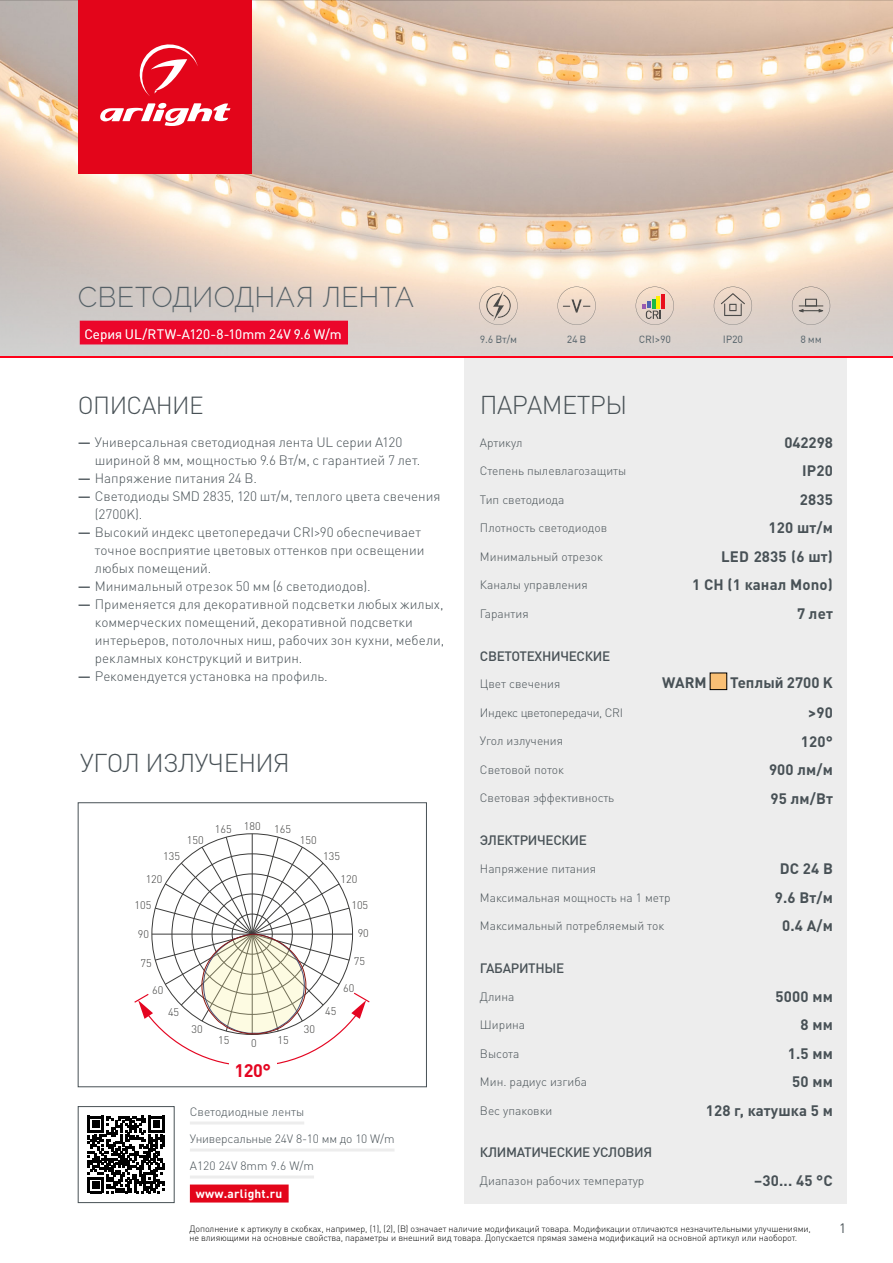
<style>
.page{position:relative;width:893px;height:1263px;background:#fff}
.page>*{position:absolute;margin:0;border:0;box-sizing:border-box;transform-origin:0 0}
.t1{font:300 28.5px "Raleway";letter-spacing:.005em;color:#485156}
.t2{font:300 25.5px "DIN Pro";letter-spacing:-.025em;color:#485156}
.t3{font:300 24.45px "DIN Pro";letter-spacing:-.025em;color:#485156}
.t4{font:700 18px "DIN Pro";color:#e40521}
.t5{font:700 15px "DIN Pro";letter-spacing:.01em;color:#485156}
.t6{font:300 13.5px/18px "DIN Pro";color:#485156}
.t7{font:500 13.5px "DIN Pro";letter-spacing:-.025em;color:#485156}
.t8{font:13.5px "DIN Pro";color:#fff}
.t9{font:13.5px "DIN Pro";color:#485156}
.t10{font:300 12px "DIN Pro";color:#485156}
.t11{font:300 12px "DIN Pro";letter-spacing:-.025em;color:#485156}
.t12{font:700 12px "DIN Pro";letter-spacing:.02em;color:#fff}
.t13{font:300 10.95px "DIN Pro";color:#3c3c3b}
.t14{font:500 10.5px "DIN Pro";letter-spacing:-.025em;color:#485156}
.t15{font:300 9px/9px "DIN Pro";letter-spacing:-.01em;color:#000}
.s1{font-weight:500}
</style>
<div class="page">
<div style="left:464px;top:357px;width:383px;height:846px;background:#ededed"></div>
<div style="left:710px;top:673px;width:17px;height:17px;background:#fac075"></div>
<div style="left:710px;top:673px;width:17px;height:17px;border:1px solid #000"></div>
<img style="left:0;top:0;width:893px;height:195px">
<svg style="left:88px;top:1116px;width:77px;height:77px"></svg>
<div style="left:78px;top:1106px;width:96px;height:97px;border:1px solid #485156"></div>
<hr style="left:190px;top:1121px;width:114px;height:3px;background:#ededed">
<hr style="left:190px;top:1148px;width:204px;height:3px;background:#ededed">
<hr style="left:190px;top:1175px;width:124px;height:3px;background:#ededed">
<div style="left:190px;top:1184px;width:99px;height:18px;background:#e3051a"></div>
<hr style="left:252px;top:834px;width:1px;height:100px;background:#3c3c3b">
<svg style="left:134px;top:836px;width:236px;height:229px"></svg>
<div style="left:78px;top:802px;width:349px;height:285px;border:1px solid #485156"></div>
<div style="left:229px;top:1057px;width:47px;height:26px;background:#fff"></div>
<div style="left:78px;top:0;width:174px;height:174px;background:#e3051a"></div>
<svg style="left:100px;top:103px;width:130px;height:23px"></svg>
<svg style="left:139px;top:44px;width:59px;height:52px"></svg>
<svg style="left:0;top:195px;width:893px;height:162px;background:#e4c9be"></svg>
<hr style="left:0;top:357px;width:893px;height:1px;background:#ff0019">
<h1 class="t1" style="left:78px;top:280px;width:338px">СВЕТОДИОДНАЯ ЛЕНТА</h1>
<p class="t8" style="left:84px;top:324px;width:259px">Серия UL/RTW-A120-8-10mm 24V 9.6 W/m</p>
<h3 class="t3" style="left:78px;top:388px;width:127px">ОПИСАНИЕ</h3>
<p class="t6" style="left:95px;top:432px;width:327px;text-indent:-17px"><span class="s1">—</span> Универсальная светодиодная лента UL серии A120 шириной 8 мм, мощностью 9.6 Вт/м, с гарантией 7 лет.</p>
<p class="t6" style="left:78px;top:468px;width:180px"><span class="s1">—</span> Напряжение питания 24 В.</p>
<p class="t6" style="left:95px;top:486px;width:347px;text-indent:-17px"><span class="s1">—</span> Светодиоды SMD 2835, 120 шт/м, теплого цвета свечения (2700K).</p>
<p class="t6" style="left:95px;top:522px;width:331px;text-indent:-17px"><span class="s1">—</span> Высокий индекс цветопередачи CRI&gt;90 обеспечивает точное восприятие цветовых оттенков при освещении любых помещений.</p>
<p class="t6" style="left:78px;top:576px;width:294px"><span class="s1">—</span> Минимальный отрезок 50 мм (6 светодиодов).</p>
<p class="t6" style="left:95px;top:594px;width:351px;text-indent:-17px"><span class="s1">—</span> Применяется для декоративной подсветки любых жилых, коммерческих помещений, декоративной подсветки интерьеров, потолочных ниш, рабочих зон кухни, мебели, рекламных конструкций и витрин.</p>
<p class="t6" style="left:78px;top:666px;width:251px"><span class="s1">—</span> Рекомендуется установка на профиль.</p>
<h2 class="t2" style="left:80px;top:745px;width:211px">УГОЛ ИЗЛУЧЕНИЯ</h2>
<p class="t13" style="left:163px;top:849px;width:18px">135</p>
<p class="t13" style="left:146px;top:871px;width:18px">120</p>
<p class="t13" style="left:135px;top:897px;width:18px">105</p>
<p class="t13" style="left:138px;top:927px;width:13px">90</p>
<p class="t13" style="left:141px;top:955px;width:13px">75</p>
<p class="t13" style="left:152px;top:982px;width:13px">60</p>
<p class="t13" style="left:168px;top:1004px;width:13px">45</p>
<p class="t13" style="left:187px;top:832px;width:18px">150</p>
<p class="t13" style="left:192px;top:1021px;width:13px">30</p>
<p class="t13" style="left:215px;top:821px;width:18px">165</p>
<p class="t13" style="left:244px;top:818px;width:18px">180</p>
<p class="t13" style="left:274px;top:822px;width:18px">165</p>
<p class="t13" style="left:218px;top:1032px;width:13px">15</p>
<p class="t13" style="left:251px;top:1036px;width:7px">0</p>
<p class="t13" style="left:277px;top:1032px;width:13px">15</p>
<h3 class="t4" style="left:234px;top:1058px;width:38px">120°</h3>
<p class="t13" style="left:300px;top:832px;width:18px">150</p>
<p class="t13" style="left:304px;top:1021px;width:13px">30</p>
<p class="t13" style="left:323px;top:849px;width:18px">135</p>
<p class="t13" style="left:340px;top:871px;width:18px">120</p>
<p class="t13" style="left:351px;top:897px;width:18px">105</p>
<p class="t13" style="left:358px;top:926px;width:13px">90</p>
<p class="t13" style="left:354px;top:954px;width:13px">75</p>
<p class="t13" style="left:343px;top:980px;width:13px">60</p>
<p class="t13" style="left:325px;top:1004px;width:13px">45</p>
<p class="t10" style="left:190px;top:1103px;width:116px">Светодиодные ленты</p>
<p class="t10" style="left:190px;top:1130px;width:206px">Универсальные 24V 8-10 мм до 10 W/m</p>
<p class="t10" style="left:190px;top:1157px;width:126px">A120 24V 8mm 9.6 W/m</p>
<p class="t12" style="left:196px;top:1185px;width:88px">www.arlight.ru</p>
<p class="t14" style="left:480px;top:332px;width:39px">9.6 Вт/м</p>
<p class="t14" style="left:567px;top:332px;width:21px">24 В</p>
<p class="t14" style="left:639px;top:332px;width:34px">CRI&gt;90</p>
<p class="t14" style="left:723px;top:332px;width:22px">IP20</p>
<p class="t14" style="left:800px;top:332px;width:23px">8 мм</p>
<h2 class="t2" style="left:480px;top:388px;width:149px">ПАРАМЕТРЫ</h2>
<p class="t10" style="left:480px;top:434px;width:44px">Артикул</p>
<p class="t5" style="left:784px;top:432px;width:50px">042298</p>
<p class="t10" style="left:480px;top:463px;width:148px">Степень пылевлагозащиты</p>
<p class="t5" style="left:802px;top:461px;width:32px">IP20</p>
<p class="t10" style="left:480px;top:491px;width:86px">Тип светодиода</p>
<p class="t5" style="left:800px;top:489px;width:35px">2835</p>
<p class="t10" style="left:480px;top:520px;width:129px">Плотность светодиодов</p>
<p class="t5" style="left:769px;top:518px;width:66px">120 шт/м</p>
<p class="t10" style="left:480px;top:548px;width:124px">Минимальный отрезок</p>
<p class="t5" style="left:721px;top:546px;width:113px">LED 2835 (6 шт)</p>
<p class="t10" style="left:480px;top:577px;width:109px">Каналы управления</p>
<p class="t5" style="left:692px;top:575px;width:142px">1 CH (1 канал Mono)</p>
<p class="t10" style="left:480px;top:605px;width:50px">Гарантия</p>
<p class="t5" style="left:797px;top:603px;width:37px">7 лет</p>
<p class="t7" style="left:480px;top:646px;width:132px">СВЕТОТЕХНИЧЕСКИЕ</p>
<p class="t10" style="left:480px;top:676px;width:82px">Цвет свечения</p>
<p class="t5" style="left:662px;top:672px;width:46px">WARM</p>
<p class="t5" style="left:730px;top:672px;width:104px">Теплый 2700 K</p>
<p class="t11" style="left:480px;top:704px;width:145px">Индекс цветопередачи, CRI</p>
<p class="t5" style="left:808px;top:702px;width:26px">&gt;90</p>
<p class="t10" style="left:480px;top:733px;width:85px">Угол излучения</p>
<p class="t5" style="left:801px;top:731px;width:34px">120°</p>
<p class="t10" style="left:480px;top:761px;width:86px">Световой поток</p>
<p class="t5" style="left:769px;top:759px;width:65px">900 лм/м</p>
<p class="t10" style="left:480px;top:790px;width:136px">Световая эффективность</p>
<p class="t5" style="left:771px;top:788px;width:64px">95 лм/Вт</p>
<p class="t7" style="left:480px;top:831px;width:109px">ЭЛЕКТРИЧЕСКИЕ</p>
<p class="t10" style="left:480px;top:860px;width:118px">Напряжение питания</p>
<p class="t5" style="left:780px;top:858px;width:55px">DC 24 В</p>
<p class="t10" style="left:480px;top:889px;width:192px">Максимальная мощность на 1 метр</p>
<p class="t5" style="left:775px;top:887px;width:60px">9.6 Вт/м</p>
<p class="t10" style="left:480px;top:917px;width:186px">Максимальный потребляемый ток</p>
<p class="t5" style="left:782px;top:915px;width:52px">0.4 А/м</p>
<p class="t7" style="left:480px;top:959px;width:86px">ГАБАРИТНЫЕ</p>
<p class="t10" style="left:480px;top:988px;width:36px">Длина</p>
<p class="t5" style="left:776px;top:986px;width:59px">5000 мм</p>
<p class="t10" style="left:480px;top:1017px;width:47px">Ширина</p>
<p class="t5" style="left:800px;top:1015px;width:34px">8 мм</p>
<p class="t10" style="left:480px;top:1045px;width:41px">Высота</p>
<p class="t5" style="left:788px;top:1043px;width:47px">1.5 мм</p>
<p class="t10" style="left:480px;top:1074px;width:109px">Мин. радиус изгиба</p>
<p class="t5" style="left:792px;top:1072px;width:42px">50 мм</p>
<p class="t10" style="left:480px;top:1102px;width:74px">Вес упаковки</p>
<p class="t5" style="left:706px;top:1100px;width:129px">128 г, катушка 5 м</p>
<p class="t7" style="left:480px;top:1143px;width:174px">КЛИМАТИЧЕСКИЕ УСЛОВИЯ</p>
<p class="t10" style="left:480px;top:1173px;width:166px">Диапазон рабочих температур</p>
<p class="t5" style="left:754px;top:1171px;width:80px">–30... 45 °C</p>
<p class="t15" style="left:189px;top:1224px;width:623px">Дополнение к артикулу в скобках, например, (1), (2), (B) означает наличие модификаций товара. Модификации отличаются незначительными улучшениями, не влияющими на основные свойства, параметры и внешний вид товара. Допускается прямая замена модификаций на основной артикул или наоборот.</p>
<p class="t9" style="left:839px;top:1219px;width:9px">1</p>
</div>
